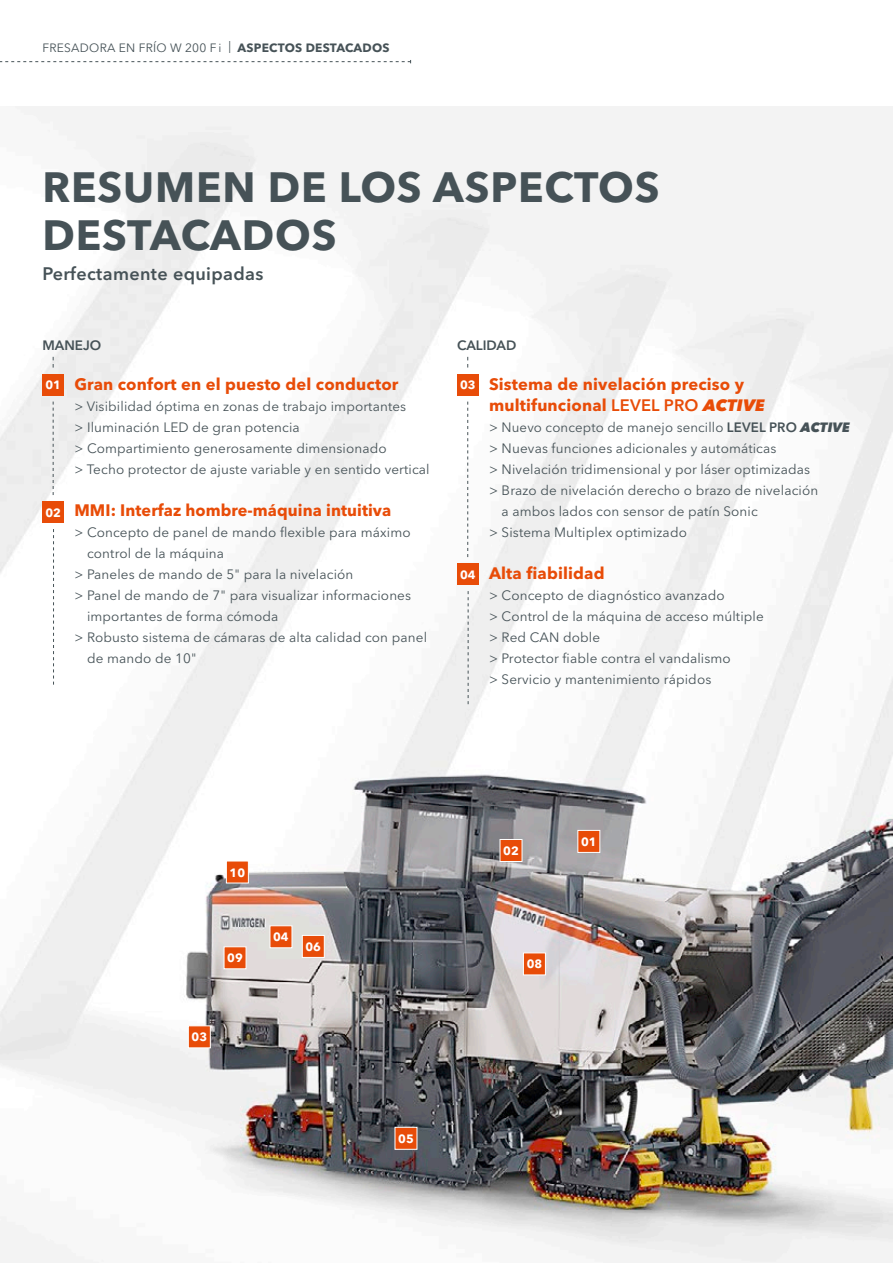
<style>
.page{position:relative;width:893px;height:1263px;background:#fff}
.page>*{position:absolute;margin:0;border:0;box-sizing:border-box;transform-origin:0 0}
.t1{font:700 42px/48px "Avenir Next LT Pro";letter-spacing:.02em;color:#465257}
.t2{font:600 18px "Avenir Next LT Pro";letter-spacing:.02em;color:#465257}
.t3{font:700 16.5px/21px "Avenir Next LT Pro";letter-spacing:.01em;color:#e84c08}
.t4{font:13.5px/21px "Avenir Next LT Pro";letter-spacing:.01em;color:#465257}
.t5{font:600 13.5px "Avenir Next LT Pro";color:#465257}
.t6{font:12px "Avenir Next LT Pro";letter-spacing:.02em;color:#465257}
.t7{font:700 12px "Avenir Next LT Pro";color:#fff}
.s1{font-weight:700}
.s2{font-weight:600}
.s3{font-weight:800;font-style:italic}
</style>
<div class="page">
<img style="left:0;top:106px;width:893px;height:1157px">
<svg style="left:269px;top:925px;width:24px;height:23px"></svg>
<svg style="left:223px;top:946px;width:24px;height:23px"></svg>
<svg style="left:226px;top:860px;width:23px;height:24px"></svg>
<svg style="left:188px;top:1025px;width:23px;height:23px"></svg>
<svg style="left:302px;top:935px;width:23px;height:23px"></svg>
<svg style="left:394px;top:1126px;width:24px;height:24px"></svg>
<svg style="left:523px;top:952px;width:23px;height:24px"></svg>
<svg style="left:499px;top:839px;width:24px;height:23px"></svg>
<svg style="left:577px;top:830px;width:24px;height:23px"></svg>
<svg style="left:0;top:60px;width:411px;height:3px"></svg>
<div style="left:457px;top:374px;width:21px;height:21px;background:#e84c08"></div>
<svg style="left:467px;top:402px;width:1px;height:155px"></svg>
<div style="left:457px;top:563px;width:21px;height:22px;background:#e84c08"></div>
<svg style="left:468px;top:591px;width:1px;height:113px"></svg>
<div style="left:43px;top:501px;width:21px;height:22px;background:#e84c08"></div>
<svg style="left:53px;top:529px;width:1px;height:156px"></svg>
<div style="left:43px;top:374px;width:21px;height:21px;background:#e84c08"></div>
<svg style="left:53px;top:402px;width:1px;height:93px"></svg>
<p class="t6" style="left:43px;top:40px;width:349px">FRESADORA EN FRÍO W 200 F i | <span class="s1">ASPECTOS DESTACADOS</span></p>
<h1 class="t1" style="left:43px;top:163px;width:619px">RESUMEN DE LOS ASPECTOS<br>DESTACADOS</h1>
<h2 class="t2" style="left:43px;top:263px;width:222px">Perfectamente equipadas</h2>
<p class="t5" style="left:42px;top:337px;width:60px">MANEJO</p>
<p class="t7" style="left:45px;top:378px;width:17px">01</p>
<p class="t3" style="left:74px;top:374px;width:326px">Gran confort en el puesto del conductor</p>
<p class="t4" style="left:74px;top:396px;width:357px">&gt; Visibilidad óptima en zonas de trabajo importantes<br>&gt; Iluminación LED de gran potencia<br>&gt; Compartimiento generosamente dimensionado<br>&gt; Techo protector de ajuste variable y en sentido vertical</p>
<p class="t3" style="left:74px;top:500px;width:318px">MMI: Interfaz hombre-máquina intuitiva</p>
<p class="t4" style="left:74px;top:522px;width:338px">&gt; Concepto de panel de mando flexible para máximo</p>
<p class="t4" style="left:87px;top:543px;width:139px">control de la máquina</p>
<p class="t4" style="left:74px;top:564px;width:280px">&gt; Paneles de mando de 5" para la nivelación</p>
<p class="t4" style="left:74px;top:585px;width:338px">&gt; Panel de mando de 7" para visualizar informaciones</p>
<p class="t4" style="left:87px;top:606px;width:193px">importantes de forma cómoda</p>
<p class="t4" style="left:74px;top:627px;width:354px">&gt; Robusto sistema de cámaras de alta calidad con panel</p>
<p class="t4" style="left:87px;top:648px;width:111px">de mando de 10"</p>
<p class="t7" style="left:45px;top:505px;width:17px">02</p>
<p class="t5" style="left:457px;top:337px;width:61px">CALIDAD</p>
<p class="t3" style="left:489px;top:374px;width:277px">Sistema de nivelación preciso y multifuncional <span class="s2">LEVEL PRO</span> <span class="s3">ACTIVE</span></p>
<p class="t4" style="left:489px;top:417px;width:363px">&gt; Nuevo concepto de manejo sencillo <span class="s2">LEVEL PRO</span> <span class="s3">ACTIVE</span></p>
<p class="t4" style="left:489px;top:438px;width:289px">&gt; Nuevas funciones adicionales y automáticas</p>
<p class="t4" style="left:489px;top:459px;width:323px">&gt; Nivelación tridimensional y por láser optimizadas</p>
<p class="t4" style="left:489px;top:480px;width:331px">&gt; Brazo de nivelación derecho o brazo de nivelación</p>
<p class="t4" style="left:502px;top:501px;width:258px">a ambos lados con sensor de patín Sonic</p>
<p class="t4" style="left:489px;top:522px;width:199px">&gt; Sistema Multiplex optimizado</p>
<p class="t3" style="left:489px;top:563px;width:117px">Alta fiabilidad</p>
<p class="t4" style="left:489px;top:585px;width:276px">&gt; Concepto de diagnóstico avanzado<br>&gt; Control de la máquina de acceso múltiple &gt; Red CAN doble<br>&gt; Protector fiable contra el vandalismo<br>&gt; Servicio y mantenimiento rápidos</p>
<p class="t7" style="left:460px;top:378px;width:17px">03</p>
<p class="t7" style="left:460px;top:567px;width:17px">04</p>
<p class="t7" style="left:230px;top:865px;width:17px">10</p>
<p class="t7" style="left:227px;top:951px;width:17px">09</p>
<p class="t7" style="left:192px;top:1030px;width:17px">03</p>
<p class="t7" style="left:273px;top:930px;width:17px">04</p>
<p class="t7" style="left:306px;top:939px;width:17px">06</p>
<p class="t7" style="left:398px;top:1131px;width:17px">05</p>
<p class="t7" style="left:503px;top:843px;width:17px">02</p>
<p class="t7" style="left:581px;top:834px;width:17px">01</p>
<p class="t7" style="left:527px;top:957px;width:17px">08</p>
</div>
